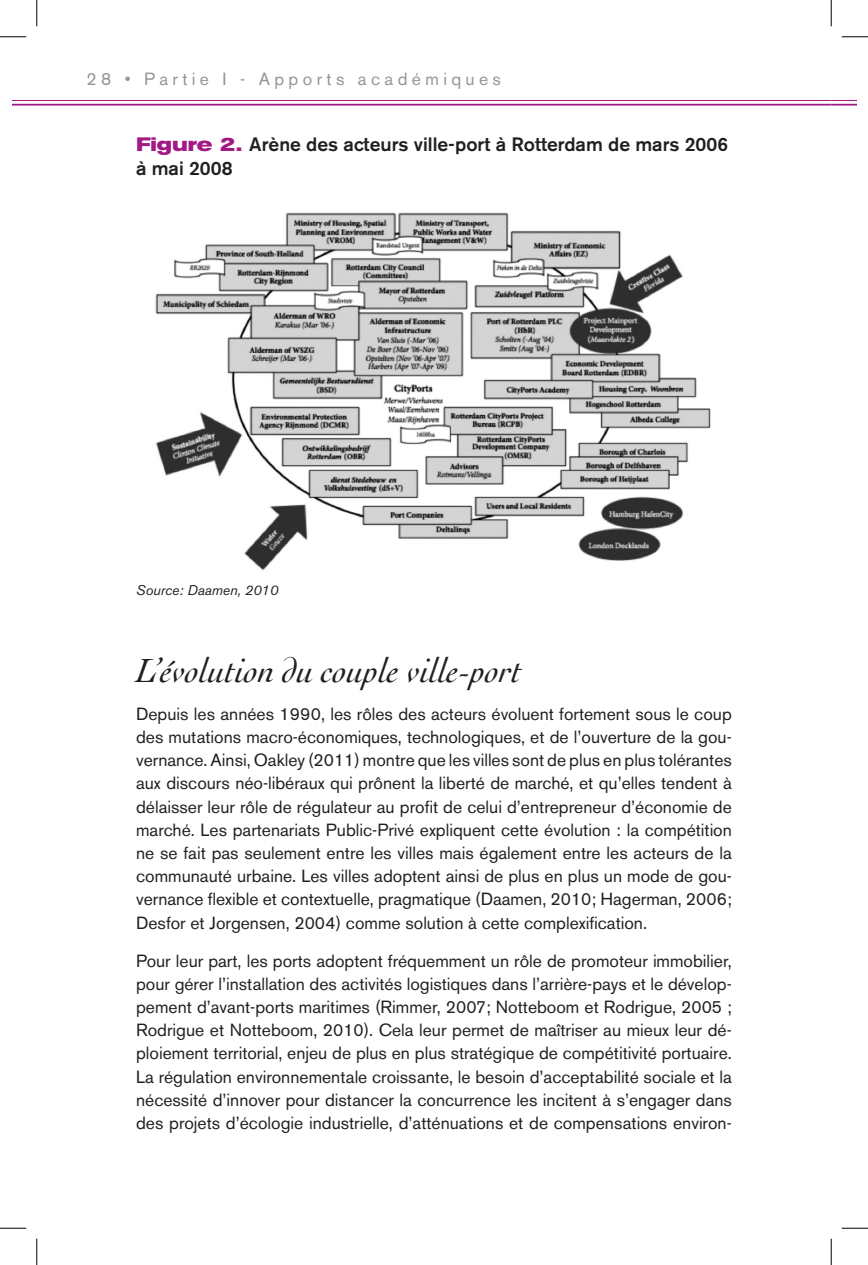
<style>
.page{position:relative;width:868px;height:1265px;background:#fff}
.page>*{position:absolute;margin:0;border:0;box-sizing:border-box;transform-origin:0 0}
.Sous-titre_2{font:italic 35px "Cochin";color:#231f20}
.Titre_tableau{font:500 19.25px/23.1px "Akzidenz Grotesk BE";color:#231f20}
.texte_courant{font:17.5px/23.1px "Akzidenz Grotesk BE";color:#231f20;text-align:justify}
.t1{font:17.5px "Akzidenz Grotesk BE";letter-spacing:.25em;color:#939598}
.source{font:italic 14px "Akzidenz Grotesk BE";color:#231f20}
.s1{font-weight:700;font-stretch:expanded;color:#a31984}
</style>
<div class="page">
<hr style="left:12px;top:100px;width:818px;height:1px;background:#a31984">
<svg style="left:830px;top:100px;width:25px;height:5px"></svg>
<hr style="left:12px;top:104px;width:818px;height:1px;background:#a31984">
<img style="left:155px;top:212px;width:556px;height:359px">
<svg style="left:0;top:36px;width:26px;height:1px"></svg>
<svg style="left:841px;top:36px;width:26px;height:1px"></svg>
<svg style="left:0;top:1227px;width:26px;height:1px"></svg>
<svg style="left:841px;top:1227px;width:26px;height:1px"></svg>
<svg style="left:36px;top:0;width:1px;height:26px"></svg>
<svg style="left:36px;top:1238px;width:1px;height:26px"></svg>
<svg style="left:830px;top:0;width:1px;height:26px"></svg>
<svg style="left:830px;top:1238px;width:1px;height:26px"></svg>
<p class="t1" style="left:86px;top:68px;width:416px">28 • Partie I - Apports académiques</p>
<p class="Titre_tableau" style="left:136px;top:133px;width:593px"><span class="s1">Figure 2.</span> Arène des acteurs ville-port à Rotterdam de mars 2006 à mai 2008</p>
<p class="source" style="left:136px;top:581px;width:144px">Source: Daamen, 2010</p>
<p class="Sous-titre_2" style="left:136px;top:646px;width:387px">L’évolution du couple ville-port</p>
<p class="texte_courant" style="left:136px;top:702px;width:597px">Depuis les années 1990, les rôles des acteurs évoluent fortement sous le coup des mutations macro-économiques, technologiques, et de l’ouverture de la gou&shy;vernance. Ainsi, Oakley (2011) montre que les villes sont de plus en plus tolérantes aux discours néo-libéraux qui prônent la liberté de marché, et qu’elles tendent à délaisser leur rôle de régulateur au profit de celui d’entrepreneur d’économie de marché. Les partenariats Public-Privé expliquent cette évolution : la compétition ne se fait pas seulement entre les villes mais également entre les acteurs de la communauté urbaine. Les villes adoptent ainsi de plus en plus un mode de gou&shy;vernance flexible et contextuelle, pragmatique (Daamen, 2010; Hagerman, 2006; Desfor et Jorgensen, 2004) comme solution à cette complexification.</p>
<p class="texte_courant" style="left:136px;top:948px;width:597px">Pour leur part, les ports adoptent fréquemment un rôle de promoteur immobilier, pour gérer l’installation des activités logistiques dans l’arrière-pays et le dévelop&shy;pement d’avant-ports maritimes (Rimmer, 2007; Notteboom et Rodrigue, 2005 ; Rodrigue et Notteboom, 2010). Cela leur permet de maîtriser au mieux leur dé&shy;ploiement territorial, enjeu de plus en plus stratégique de compétitivité portuaire.<br>La régulation environnementale croissante, le besoin d’acceptabilité sociale et la nécessité d’innover pour distancer la concurrence les incitent à s’engager dans des projets d’écologie industrielle, d’atténuations et de compensations environ-</p>
</div>
